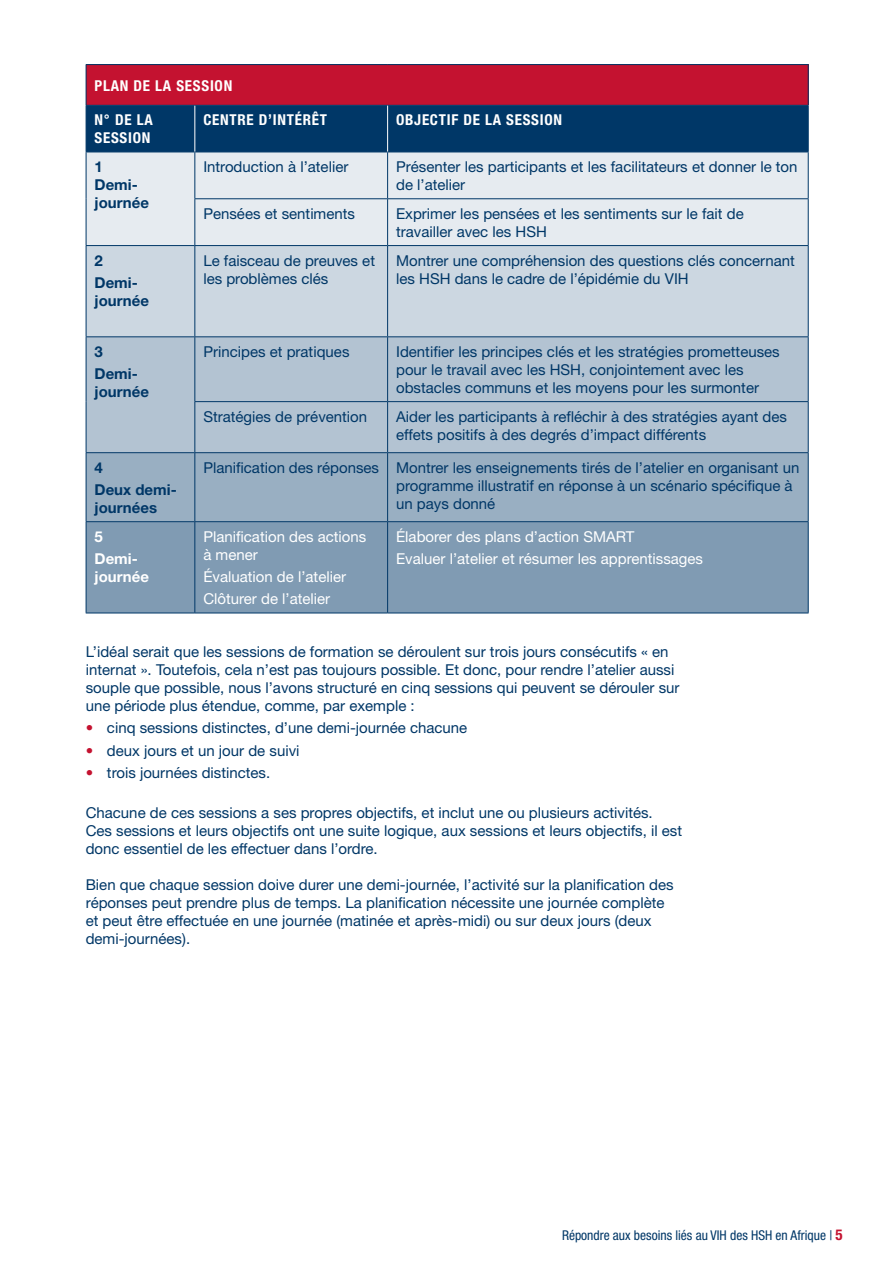
<style>
.page{position:relative;width:893px;height:1263px;background:#fff}
.page>*{position:absolute;margin:0;border:0;box-sizing:border-box;transform-origin:0 0}
.t1{font:15px/18px "Helvetica Neue";color:#003767}
.t2{font:15px/22.2px "Helvetica Neue";color:#fff}
.t3{font:700 condensed 15px/18px "Helvetica Neue";letter-spacing:.05em;color:#fff}
.t4{font:700 15px/22.2px "Helvetica Neue";color:#003767}
.t5{font:700 15px/22.2px "Helvetica Neue";color:#fff}
.t6{font:condensed 13.5px "Helvetica Neue";color:#003767}
.s1{color:#c41230}
.s2{font-weight:700;font-size:15px;color:#c41230}
</style>
<div class="page">
<div style="left:86px;top:65px;width:722px;height:40px;background:#c41230"></div>
<div style="left:87px;top:106px;width:721px;height:46px;background:#003767"></div>
<div style="left:87px;top:153px;width:721px;height:92px;background:#e6ebf0"></div>
<div style="left:87px;top:246px;width:721px;height:90px;background:#ccd7e1"></div>
<div style="left:87px;top:337px;width:721px;height:115px;background:#b3c3d2"></div>
<div style="left:87px;top:453px;width:721px;height:68px;background:#99afc2"></div>
<div style="left:87px;top:522px;width:721px;height:91px;background:#809bb3"></div>
<hr style="left:86px;top:64px;width:109px;height:1px;background:#003767">
<hr style="left:86px;top:65px;width:1px;height:40px;background:#003767">
<hr style="left:195px;top:64px;width:193px;height:1px;background:#003767">
<hr style="left:388px;top:64px;width:421px;height:1px;background:#003767">
<hr style="left:808px;top:65px;width:1px;height:40px;background:#003767">
<hr style="left:86px;top:152px;width:1px;height:47px;background:#003767">
<hr style="left:194px;top:152px;width:1px;height:46px;background:#003767">
<hr style="left:387px;top:152px;width:1px;height:46px;background:#003767">
<hr style="left:808px;top:152px;width:1px;height:46px;background:#003767">
<hr style="left:86px;top:199px;width:1px;height:46px;background:#003767">
<hr style="left:194px;top:198px;width:194px;height:1px;background:#003767">
<hr style="left:194px;top:199px;width:1px;height:46px;background:#003767">
<hr style="left:388px;top:198px;width:421px;height:1px;background:#003767">
<hr style="left:387px;top:199px;width:1px;height:46px;background:#003767">
<hr style="left:808px;top:199px;width:1px;height:46px;background:#003767">
<hr style="left:86px;top:245px;width:109px;height:1px;background:#003767">
<hr style="left:86px;top:246px;width:1px;height:90px;background:#003767">
<hr style="left:195px;top:245px;width:193px;height:1px;background:#003767">
<hr style="left:194px;top:246px;width:1px;height:90px;background:#003767">
<hr style="left:388px;top:245px;width:421px;height:1px;background:#003767">
<hr style="left:387px;top:246px;width:1px;height:90px;background:#003767">
<hr style="left:808px;top:246px;width:1px;height:90px;background:#003767">
<hr style="left:86px;top:336px;width:109px;height:1px;background:#003767">
<hr style="left:86px;top:337px;width:1px;height:65px;background:#003767">
<hr style="left:195px;top:336px;width:193px;height:1px;background:#003767">
<hr style="left:194px;top:337px;width:1px;height:64px;background:#003767">
<hr style="left:388px;top:336px;width:421px;height:1px;background:#003767">
<hr style="left:387px;top:337px;width:1px;height:64px;background:#003767">
<hr style="left:808px;top:337px;width:1px;height:64px;background:#003767">
<hr style="left:86px;top:402px;width:1px;height:50px;background:#003767">
<hr style="left:194px;top:401px;width:194px;height:1px;background:#003767">
<hr style="left:194px;top:402px;width:1px;height:50px;background:#003767">
<hr style="left:388px;top:401px;width:421px;height:1px;background:#003767">
<hr style="left:387px;top:402px;width:1px;height:50px;background:#003767">
<hr style="left:808px;top:402px;width:1px;height:50px;background:#003767">
<hr style="left:86px;top:452px;width:109px;height:1px;background:#003767">
<hr style="left:86px;top:453px;width:1px;height:68px;background:#003767">
<hr style="left:195px;top:452px;width:193px;height:1px;background:#003767">
<hr style="left:194px;top:453px;width:1px;height:68px;background:#003767">
<hr style="left:388px;top:452px;width:421px;height:1px;background:#003767">
<hr style="left:387px;top:453px;width:1px;height:68px;background:#003767">
<hr style="left:808px;top:453px;width:1px;height:68px;background:#003767">
<hr style="left:86px;top:521px;width:109px;height:1px;background:#003767">
<hr style="left:86px;top:522px;width:1px;height:91px;background:#003767">
<hr style="left:195px;top:521px;width:193px;height:1px;background:#003767">
<hr style="left:194px;top:522px;width:1px;height:91px;background:#003767">
<hr style="left:388px;top:521px;width:421px;height:1px;background:#003767">
<hr style="left:387px;top:522px;width:1px;height:91px;background:#003767">
<hr style="left:808px;top:522px;width:1px;height:91px;background:#003767">
<hr style="left:86px;top:613px;width:109px;height:1px;background:#003767">
<hr style="left:195px;top:613px;width:193px;height:1px;background:#003767">
<hr style="left:388px;top:613px;width:421px;height:1px;background:#003767">
<hr style="left:86px;top:105px;width:109px;height:1px;background:#003767">
<hr style="left:86px;top:106px;width:1px;height:46px;background:#003767">
<hr style="left:195px;top:105px;width:193px;height:1px;background:#003767">
<hr style="left:388px;top:105px;width:421px;height:1px;background:#003767">
<hr style="left:808px;top:106px;width:1px;height:46px;background:#003767">
<hr style="left:86px;top:152px;width:109px;height:1px;background:#003767">
<hr style="left:195px;top:152px;width:193px;height:1px;background:#003767">
<hr style="left:388px;top:152px;width:421px;height:1px;background:#003767">
<hr style="left:194px;top:106px;width:1px;height:46px;background:#fff">
<hr style="left:387px;top:106px;width:1px;height:46px;background:#fff">
<p class="t3" style="left:95px;top:76px;width:139px">PLAN DE LA SESS ION</p>
<p class="t3" style="left:95px;top:111px;width:60px">N° DE LA<br>SESS ION</p>
<p class="t3" style="left:203px;top:111px;width:125px">CENTRE D’INTÉRÊT</p>
<p class="t3" style="left:396px;top:111px;width:167px">OBJECTIF DE LA SESS ION</p>
<p class="t4" style="left:95px;top:158px;width:56px;line-height:18px">1<br>Demi&shy;journée</p>
<p class="t1" style="left:203px;top:158px;width:147px">Introduction à l’atelier</p>
<p class="t1" style="left:396px;top:158px;width:403px">Présenter les participants et les facilitateurs et donner le ton de l’atelier</p>
<p class="t1" style="left:203px;top:205px;width:153px">Pensées et sentiments</p>
<p class="t1" style="left:396px;top:205px;width:349px">Exprimer les pensées et les sentiments sur le fait de travailler avec les HSH</p>
<p class="t4" style="left:95px;top:249px;width:45px">2<br>Demi-</p>
<p class="t4" style="left:95px;top:289px;width:56px">journée</p>
<p class="t1" style="left:203px;top:251px;width:173px">Le faisceau de preuves et les problèmes clés</p>
<p class="t1" style="left:396px;top:251px;width:400px">Montrer une compréhension des questions clés concernant les HSH dans le cadre de l’épidémie du VIH</p>
<p class="t4" style="left:95px;top:340px;width:45px">3<br>Demi-</p>
<p class="t4" style="left:95px;top:381px;width:56px">journée</p>
<p class="t4" style="left:95px;top:456px;width:84px">4<br>Deux demi-</p>
<p class="t4" style="left:95px;top:496px;width:64px">journées</p>
<p class="t5" style="left:95px;top:525px;width:45px">5<br>Demi-</p>
<p class="t5" style="left:95px;top:565px;width:56px">journée</p>
<p class="t1" style="left:203px;top:343px;width:148px">Principes et pratiques</p>
<p class="t1" style="left:396px;top:343px;width:385px">Identifier les principes clés et les stratégies prometteuses pour le travail avec les HSH, conjointement avec les obstacles communs et les moyens pour les surmonter</p>
<p class="t1" style="left:203px;top:407px;width:165px">Stratégies de prévention</p>
<p class="t1" style="left:396px;top:407px;width:392px">Aider les participants à refléchir à des stratégies ayant des effets positifs à des degrés d’impact différents</p>
<p class="t1" style="left:396px;top:458px;width:405px;text-indent:-193px">Planification des réponses Montrer les enseignements tirés de l’atelier en organisant un programme illustratif en réponse à un scénario spécifique à un pays donné</p>
<p class="t2" style="left:203px;top:527px;width:165px;line-height:18px">Planification des actions à mener</p>
<p class="t2" style="left:203px;top:566px;width:144px">Évaluation de l’atelier<br>Clôturer de l’atelier</p>
<p class="t2" style="left:396px;top:525px;width:308px">Élaborer des plans d’action SMART<br>Evaluer l’atelier et résumer les apprentissages</p>
<p class="t1" style="left:86px;top:643px;width:595px">L’idéal serait que les sessions de formation se déroulent sur trois jours consécutifs « en internat ». Toutefois, cela n’est pas toujours possible. Et donc, pour rendre l’atelier aussi souple que possible, nous l’avons structuré en cinq sessions qui peuvent se dérouler sur une période plus étendue, comme, par exemple :</p>
<p class="t1" style="left:86px;top:719px;width:383px"><span class="s1">•</span> cinq sessions distinctes, d’une demi-journée chacune</p>
<p class="t1" style="left:86px;top:741px;width:215px"><span class="s1">•</span> deux jours et un jour de suivi</p>
<p class="t1" style="left:86px;top:763px;width:186px"><span class="s1">•</span> trois journées distinctes.</p>
<p class="t1" style="left:86px;top:804px;width:598px">Chacune de ces sessions a ses propres objectifs, et inclut une ou plusieurs activités.<br>Ces sessions et leurs objectifs ont une suite logique, aux sessions et leurs objectifs, il est donc essentiel de les effectuer dans l’ordre.</p>
<p class="t1" style="left:86px;top:876px;width:589px">Bien que chaque session doive durer une demi-journée, l’activité sur la planification des réponses peut prendre plus de temps. La planification nécessite une journée complète et peut être effectuée en une journée (matinée et après-midi) ou sur deux jours (deux demi-journées).</p>
<p class="t6" style="left:562px;top:1227px;width:282px">Répondre aux besoins liés au VIH des HSH en Afrique | <span class="s2">5</span></p>
</div>
